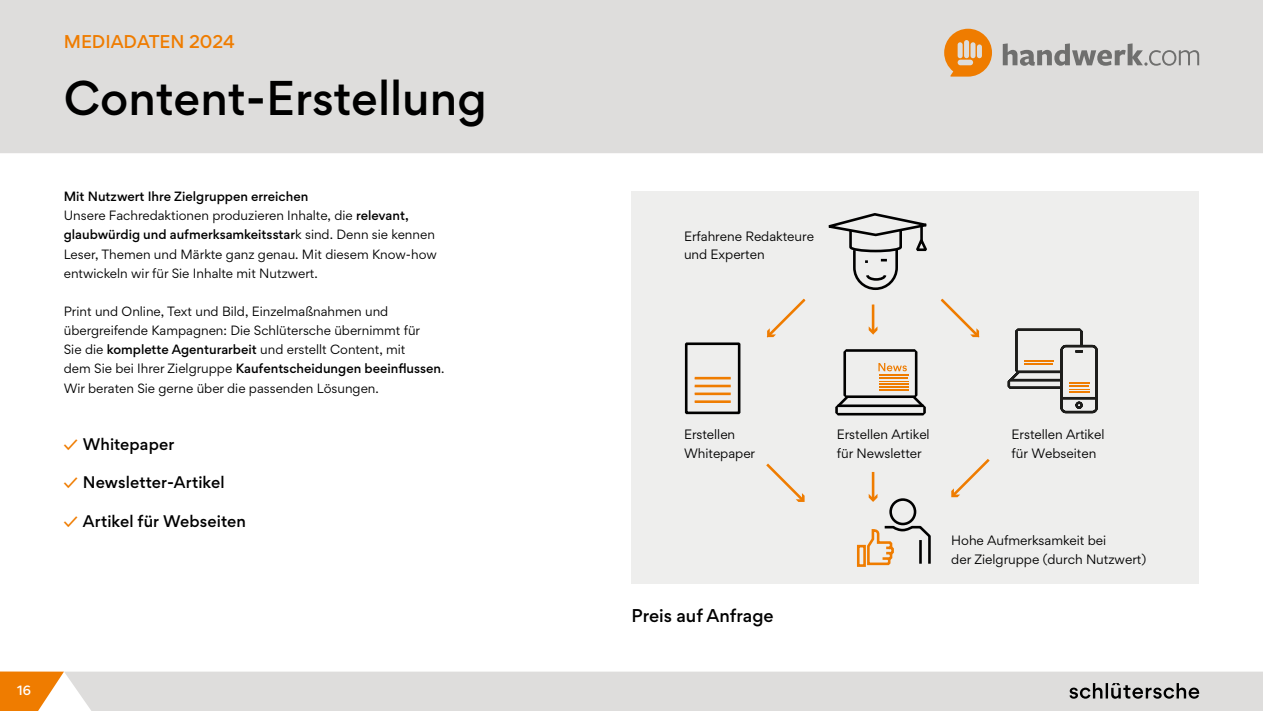
<style>
.page{position:relative;width:1263px;height:711px;background:#fff}
.page>*{position:absolute;margin:0;border:0;box-sizing:border-box;transform-origin:0 0}
.t1{font:500 43.5px "Gordita";color:#000}
.t2{font:500 16.5px "Gordita";color:#000}
.t3{font:500 16.5px "Gordita";color:#ef7c00}
.t4{font:500 15px "Gordita";letter-spacing:.005em;color:#000}
.t5{font:12.15px/18.5px "Gordita";letter-spacing:-.005em;color:#000}
.t6{font:12px/19.2px "Gordita";color:#000}
.t7{font:500 12px "Gordita";color:#fff}
.s1{font-weight:500}
.s2{color:#ef7c00}
</style>
<div class="page">
<div style="left:0;top:0;width:1263px;height:153px;background:#dedddc"></div>
<div style="left:64px;top:671px;width:1199px;height:39px;background:#dedddc"></div>
<svg style="left:0;top:671px;width:64px;height:39px"></svg>
<svg style="left:1069px;top:682px;width:130px;height:16px"></svg>
<svg style="left:944px;top:29px;width:48px;height:48px"></svg>
<svg style="left:1003px;top:43px;width:196px;height:23px"></svg>
<div style="left:631px;top:191px;width:568px;height:393px;background:#eeeeed"></div>
<svg style="left:766px;top:298px;width:40px;height:40px"></svg>
<hr style="left:872px;top:472px;width:2px;height:27px;background:#ef7c00">
<svg style="left:869px;top:493px;width:8px;height:8px"></svg>
<svg style="left:766px;top:463px;width:39px;height:39px"></svg>
<svg style="left:951px;top:459px;width:39px;height:39px"></svg>
<svg style="left:828px;top:213px;width:152px;height:125px"></svg>
<hr style="left:920px;top:226px;width:3px;height:14px;background:#000">
<div style="left:685px;top:342px;width:55px;height:72px;border:3px solid #000"></div>
<hr style="left:695px;top:377px;width:36px;height:2px;background:#ef7c00">
<hr style="left:695px;top:384px;width:36px;height:3px;background:#ef7c00">
<hr style="left:695px;top:392px;width:36px;height:3px;background:#ef7c00">
<hr style="left:695px;top:400px;width:36px;height:3px;background:#ef7c00">
<svg style="left:835px;top:349px;width:91px;height:66px"></svg>
<svg style="left:1008px;top:328px;width:90px;height:85px"></svg>
<div style="left:889px;top:498px;width:27px;height:27px;border:3px solid #000;border-radius:50%"></div>
<div style="left:857px;top:544px;width:9px;height:22px;border:3px solid #ef7c00"></div>
<svg style="left:867px;top:524px;width:64px;height:42px"></svg>
<h2 class="t3" style="left:64px;top:29px;width:173px">MEDIADATEN 2024</h2>
<h1 class="t1" style="left:64px;top:66px;width:424px">Content-Erstellung</h1>
<p class="t6" style="left:64px;top:186px;width:375px"><span class="s1">Mit Nutzwert Ihre Zielgruppen erreichen<br></span>Unsere Fachredaktionen produzieren Inhalte, die <span class="s1">relevant, glaubwürdig und aufmerksamkeitsstar</span>k sind. Denn sie kennen Leser, Themen und Märkte ganz genau. Mit diesem Know-how entwickeln wir für Sie Inhalte mit Nutzwert.</p>
<p class="t6" style="left:64px;top:301px;width:382px">Print und Online, Text und Bild, Einzelmaßnahmen und übergreifende Kampagnen: Die Schlütersche übernimmt für<br>Sie die <span class="s1">komplette Agenturarbeit</span> und erstellt Content, mit<br>dem Sie bei Ihrer Zielgruppe <span class="s1">Kaufentscheidungen beeinflussen</span>.<br>Wir beraten Sie gerne über die passenden Lösungen.</p>
<p class="t4" style="left:64px;top:433px;width:112px"><span class="s2">✓</span> Whitepaper</p>
<p class="t4" style="left:64px;top:471px;width:162px"><span class="s2">✓</span> Newsletter-Artikel</p>
<p class="t4" style="left:64px;top:509px;width:184px"><span class="s2">✓</span> Artikel für Webseiten</p>
<p class="t7" style="left:17px;top:681px;width:15px">16</p>
<p class="t5" style="left:684px;top:227px;width:132px">Erfahrene Redakteure und Experten</p>
<p class="t5" style="left:684px;top:425px;width:73px">Erstellen<br>Whitepaper</p>
<h2 class="t2" style="left:631px;top:603px;width:144px">Preis auf Anfrage</h2>
<p class="t5" style="left:837px;top:425px;width:94px">Erstellen Artikel für Newsletter</p>
<p class="t5" style="left:1011px;top:425px;width:94px">Erstellen Artikel für Webseiten</p>
<p class="t5" style="left:951px;top:531px;width:196px">Hohe Aufmerksamkeit bei<br>der Zielgruppe (durch Nutzwert)</p>
</div>
